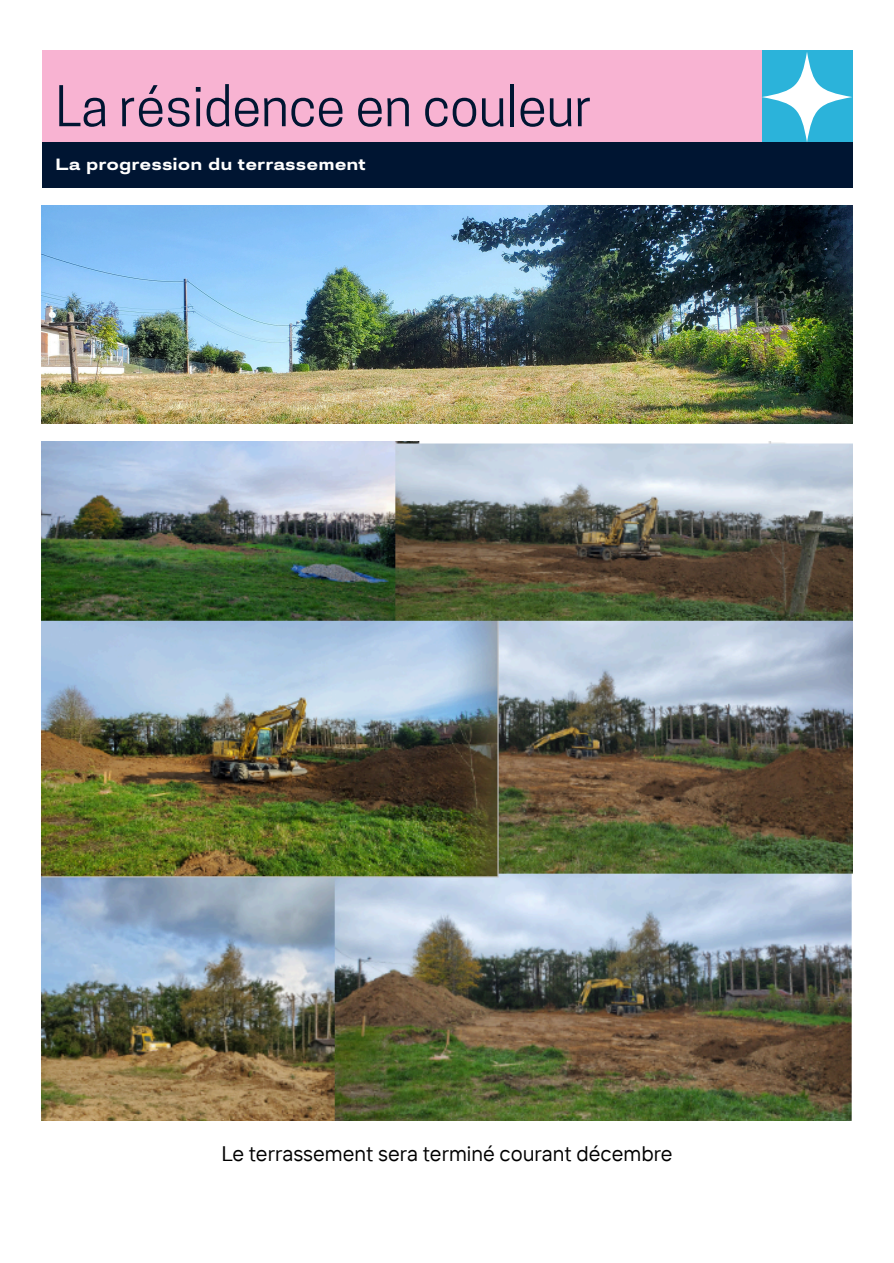
<style>
.page{position:relative;width:894px;height:1263px;background:#fff}
.page>*{position:absolute;margin:0;border:0;box-sizing:border-box;transform-origin:0 0}
.t1{font:52.65px "Cooper Hewitt";color:#001532}
.t2{font:21px "TT Interphases";color:#000}
.t3{font:600 expanded 16.2px "Prachason Neue";color:#fff}
</style>
<div class="page">
<div style="left:42px;top:51px;width:810px;height:137px;background:#f8b3d2"></div>
<div style="left:42px;top:142px;width:810px;height:46px;background:#001532"></div>
<div style="left:761px;top:51px;width:91px;height:91px;background:#2bb3da"></div>
<svg style="left:761px;top:52px;width:91px;height:90px"></svg>
<img style="left:42px;top:206px;width:810px;height:217px">
<img style="left:42px;top:441px;width:810px;height:679px">
<p class="t1" style="left:55px;top:87px;width:538px">La résidence en couleur</p>
<p class="t3" style="left:55px;top:157px;width:312px">La progression du terrassement</p>
<p class="t2" style="left:221px;top:1140px;width:452px">Le terrassement sera terminé courant décembre</p>
</div>
